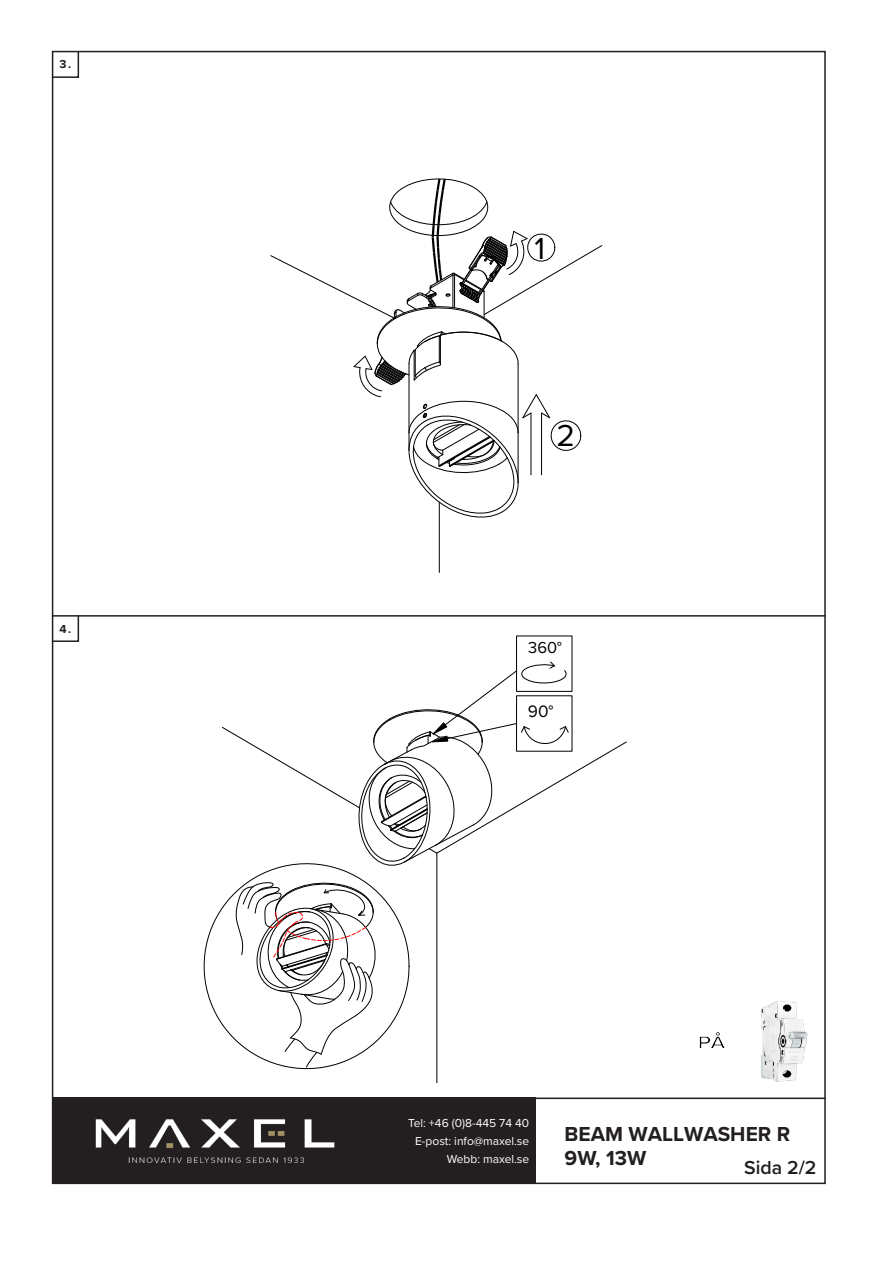
<style>
.page{position:relative;width:893px;height:1263px;background:#fff}
.page>*{position:absolute;margin:0;border:0;box-sizing:border-box;transform-origin:0 0}
.t1{font:31.5px "Proxima Nova";color:#000}
.t2{font:700 21px/24.3px "Proxima Nova";color:#231f20}
.t3{font:600 19.5px "Proxima Nova";color:#231f20}
.t4{font:17.25px "Proxima Nova";color:#000}
.t5{font:16.5px "Proxima Nova";color:#000}
.t6{font:12px/18px "Proxima Nova";color:#fff;text-align:right}
.t7{font:700 12px "Proxima Nova";color:#231f20}
</style>
<div class="page">
<hr style="left:61px;top:1097px;width:765px;height:2px;background:#231f20">
<hr style="left:52px;top:615px;width:774px;height:2px;background:#231f20">
<svg style="left:51px;top:50px;width:29px;height:29px"></svg>
<svg style="left:51px;top:614px;width:29px;height:29px"></svg>
<img style="left:699px;top:1001px;width:109px;height:81px">
<div style="left:52px;top:1097px;width:484px;height:86px;background:#231f20"></div>
<img style="left:95px;top:1119px;width:240px;height:44px">
<hr style="left:439px;top:502px;width:1px;height:70px;background:#000">
<svg style="left:271px;top:178px;width:331px;height:343px"></svg>
<svg style="left:437px;top:742px;width:190px;height:341px"></svg>
<svg style="left:203px;top:870px;width:206px;height:200px"></svg>
<svg style="left:222px;top:662px;width:346px;height:208px"></svg>
<svg style="left:235px;top:880px;width:145px;height:187px"></svg>
<p class="t7" style="left:60px;top:55px;width:13px">3.</p>
<p class="t7" style="left:60px;top:620px;width:13px">4.</p>
<h1 class="t1" style="left:535px;top:225px;width:12px">1</h1>
<h1 class="t1" style="left:556px;top:412px;width:20px">2</h1>
<h3 class="t5" style="left:528px;top:635px;width:35px">360°</h3>
<h3 class="t4" style="left:528px;top:698px;width:27px">90°</h3>
<p class="t6" style="left:408px;top:1113px;width:123px">Tel: +46 (0)8-445 74 40<br>E-post: info@maxel.se<br>Webb: maxel.se</p>
<h2 class="t2" style="left:565px;top:1121px;width:227px">BEAM WALLWASHER R<br>9W, 13W</h2>
<p class="t3" style="left:744px;top:1153px;width:74px">Sida 2/2</p>
</div>
